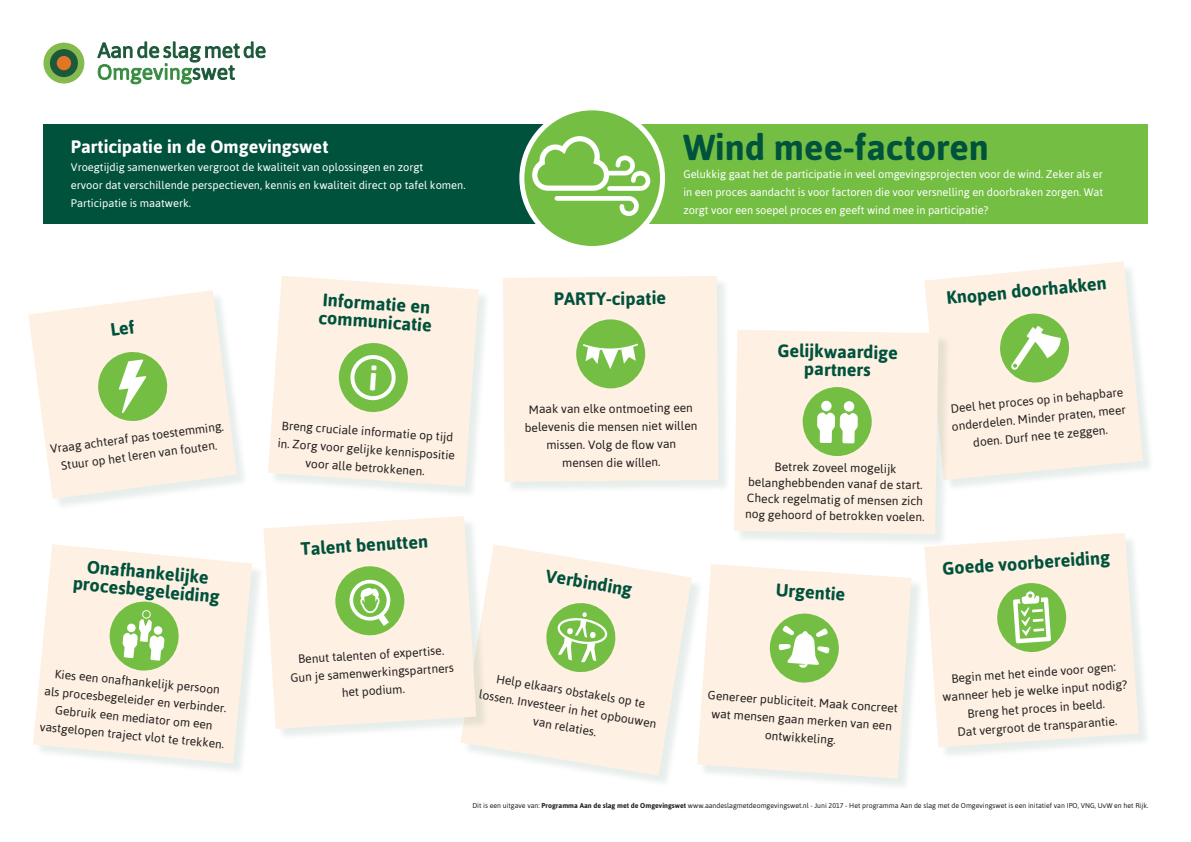
<style>
.page{position:relative;width:1191px;height:842px;background:#fff}
.page>*{position:absolute;margin:0;border:0;box-sizing:border-box;transform-origin:0 0}
.t1{font:700 36px "Asap";color:#00523c}
.t2{font:700 18px/18px "Asap";color:#00523c;text-align:center}
.t3{font:700 18px "Asap";color:#fff}
.t4{font:12px/18px "Asap";letter-spacing:-.01em;color:#231f20;text-align:center}
.t5{font:11px/18px "Asap";color:#fff;text-align:justify}
.t6{font:7px "Asap";color:#231f20}
.s1{font-weight:700}
</style>
<div class="page">
<div style="left:30px;top:292px;width:219px;height:219px;background:#00523c;opacity:.1"></div>
<svg style="left:28px;top:290px;width:209px;height:209px;fill:#fef0e2"></svg>
<div style="left:35px;top:546px;width:230px;height:230px;background:#00523c;opacity:.1"></div>
<svg style="left:33px;top:544px;width:219px;height:220px;background:#fcf1e6"></svg>
<div style="left:462px;top:546px;width:242px;height:242px;background:#00523c;opacity:.1"></div>
<svg style="left:461px;top:544px;width:231px;height:232px;fill:#fef0e2"></svg>
<div style="left:699px;top:566px;width:224px;height:225px;background:#00523c;opacity:.1"></div>
<svg style="left:697px;top:564px;width:214px;height:214px;background:#fcf1e4"></svg>
<div style="left:926px;top:535px;width:225px;height:224px;background:#00523c;opacity:.1"></div>
<svg style="left:924px;top:533px;width:215px;height:214px;background:#fcf1e4"></svg>
<div style="left:270px;top:278px;width:221px;height:221px;background:#00523c;opacity:.1"></div>
<svg style="left:268px;top:276px;width:211px;height:211px;background:#fcf1e5"></svg>
<div style="left:926px;top:263px;width:229px;height:229px;background:#00523c;opacity:.1"></div>
<svg style="left:924px;top:261px;width:219px;height:219px;background:#fcf1e5"></svg>
<div style="left:504px;top:278px;width:227px;height:216px;background:#00523c;opacity:.1"></div>
<div style="left:503px;top:276px;width:215px;height:206px;background:#fef0e2"></div>
<div style="left:595px;top:124px;width:553px;height:99px;background:#74bf43"></div>
<div style="left:43px;top:124px;width:552px;height:99px;background:#00523c"></div>
<div style="left:43px;top:43px;width:41px;height:41px;background:#85ba4e;border-radius:50%"></div>
<div style="left:50px;top:49px;width:28px;height:28px;background:#1c5839;border-radius:50%"></div>
<div style="left:57px;top:56px;width:14px;height:14px;background:#e37625;border-radius:50%"></div>
<svg style="left:97px;top:41px;width:169px;height:44px"></svg>
<div style="left:522px;top:108px;width:140px;height:140px;background:#74bf43;border-radius:50%"></div>
<div style="left:519px;top:105px;width:146px;height:146px;border:5px solid #fff;border-radius:50%"></div>
<svg style="left:529px;top:133px;width:121px;height:83px"></svg>
<svg style="left:96px;top:350px;width:73px;height:73px;background:#add589"></svg>
<svg style="left:768px;top:612px;width:72px;height:72px"></svg>
<svg style="left:996px;top:582px;width:71px;height:71px;background:#aed68b"></svg>
<div style="left:576px;top:319px;width:69px;height:70px;background:#74bf43;border-radius:50%"></div>
<svg style="left:583px;top:344px;width:55px;height:25px"></svg>
<svg style="left:108px;top:600px;width:72px;height:72px"></svg>
<svg style="left:543px;top:600px;width:75px;height:75px;background:#b3d78f"></svg>
<div style="left:265px;top:518px;width:223px;height:223px;background:#00523c;opacity:.1"></div>
<svg style="left:263px;top:516px;width:213px;height:213px;background:#fcf0e4"></svg>
<svg style="left:334px;top:565px;width:71px;height:71px;background:#aad485"></svg>
<div style="left:735px;top:331px;width:215px;height:216px;background:#00523c;opacity:.1"></div>
<div style="left:734px;top:330px;width:204px;height:204px;background:#fef0e2"></div>
<svg style="left:802px;top:387px;width:70px;height:69px"></svg>
<svg style="left:998px;top:312px;width:72px;height:72px;background:#aed58a"></svg>
<svg style="left:111px;top:319px;width:24px;height:17px"></svg>
<svg style="left:337px;top:342px;width:72px;height:71px;background:#a7d280"></svg>
<p class="t3" style="left:71px;top:136px;width:259px">Participatie in de Omgevingswet</p>
<p class="t5" style="left:71px;top:158px;width:354px">Vroegtijdig samenwerken vergroot de kwaliteit van oplossingen en zorgt</p>
<p class="t5" style="left:71px;top:176px;width:396px">ervoor dat verschillende perspectieven, kennis en kwaliteit direct op tafel komen.<br>Participatie is maatwerk.</p>
<p class="t1" style="left:683px;top:126px;width:307px">Wind mee-factoren</p>
<p class="t5" style="left:683px;top:165px;width:421px">Gelukkig gaat het de participatie in veel omgevingsprojecten voor de wind. Zeker als er in een proces aandacht is voor factoren die voor versnelling en doorbraken zorgen. Wat zorgt voor een soepel proces en geeft wind mee in participatie?</p>
<p class="t4" style="left:49px;top:439px;width:177px;rotate:-7deg">Vraag achteraf pas toestemming.<br>Stuur op het leren van fouten.</p>
<p class="t2" style="left:75px;top:556px;width:149px;rotate:5deg">Onafhankelijke procesbegeleiding</p>
<p class="t4" style="left:45px;top:664px;width:186px;rotate:5deg">Kies een onafhankelijk persoon<br>als procesbegeleider en verbinder.<br>Gebruik een mediator om een vastgelopen traject vlot te trekken.</p>
<p class="t2" style="left:320px;top:290px;width:115px;text-align:left;rotate:4deg">Informatie en communicatie</p>
<p class="t4" style="left:279px;top:416px;width:179px;rotate:4deg">Breng cruciale informatie op tijd in. Zorg voor gelijke kennispositie voor alle betrokkenen.</p>
<p class="t2" style="left:300px;top:540px;width:129px;rotate:-4deg">Talent benutten</p>
<p class="t4" style="left:297px;top:651px;width:148px;rotate:-4deg">Benut talenten of expertise.</p>
<p class="t4" style="left:290px;top:669px;width:165px;rotate:-4deg">Gun je samenwerkingspartners</p>
<p class="t4" style="left:341px;top:684px;width:65px;rotate:-4deg">het podium.</p>
<p class="t2" style="left:553px;top:290px;width:114px;rotate:-1deg">PARTY-cipatie</p>
<p class="t4" style="left:525px;top:399px;width:174px">Maak van elke ontmoeting een belevenis die mensen niet willen missen. Volg de flow van</p>
<p class="t4" style="left:562px;top:453px;width:100px">mensen die wíllen.</p>
<p class="t2" style="left:547px;top:566px;width:89px;rotate:10deg">Verbinding</p>
<p class="t2" style="left:777px;top:341px;width:122px;rotate:1deg">Gelijkwaardige partners</p>
<p class="t4" style="left:746px;top:458px;width:181px;line-height:16px;rotate:1deg">Betrek zoveel mogelijk belanghebbenden vanaf de start.<br>Check regelmatig of mensen zich nog gehoord of betrokken voelen.</p>
<p class="t2" style="left:776px;top:580px;width:71px;rotate:4deg">Urgentie</p>
<p class="t2" style="left:945px;top:288px;width:162px;rotate:-5deg">Knopen doorhakken</p>
<p class="t4" style="left:949px;top:399px;width:176px;rotate:-5deg">Deel het proces op in behapbare onderdelen. Minder praten, meer doen. Durf nee te zeggen.</p>
<p class="t2" style="left:941px;top:560px;width:169px;rotate:-4deg">Goede voorbereiding</p>
<p class="t4" style="left:484px;top:666px;width:181px;rotate:10deg">Help elkaars obstakels op te lossen. Investeer in het opbouwen van relaties.</p>
<p class="t4" style="left:708px;top:686px;width:192px;rotate:4deg">Genereer publiciteit. Maak concreet wat mensen gaan merken van een ontwikkeling.</p>
<p class="t4" style="left:940px;top:670px;width:187px;rotate:-4deg">Begin met het einde voor ogen: wanneer heb je welke input nodig?<br>Breng het proces in beeld.</p>
<p class="t4" style="left:957px;top:723px;width:162px;rotate:-4deg">Dat vergroot de transparantie.</p>
<p class="t6" style="left:472px;top:801px;width:677px">Dit is een uitgave van: <span class="s1">Programma Aan de slag met de Omgevingswet</span> www.aandeslagmetdeomgevingswet.nl - Juni 2017 - Het programma Aan de slag met de Omgevingswet is een initatief van IPO, VNG, UvW en het Rijk.</p>
</div>
